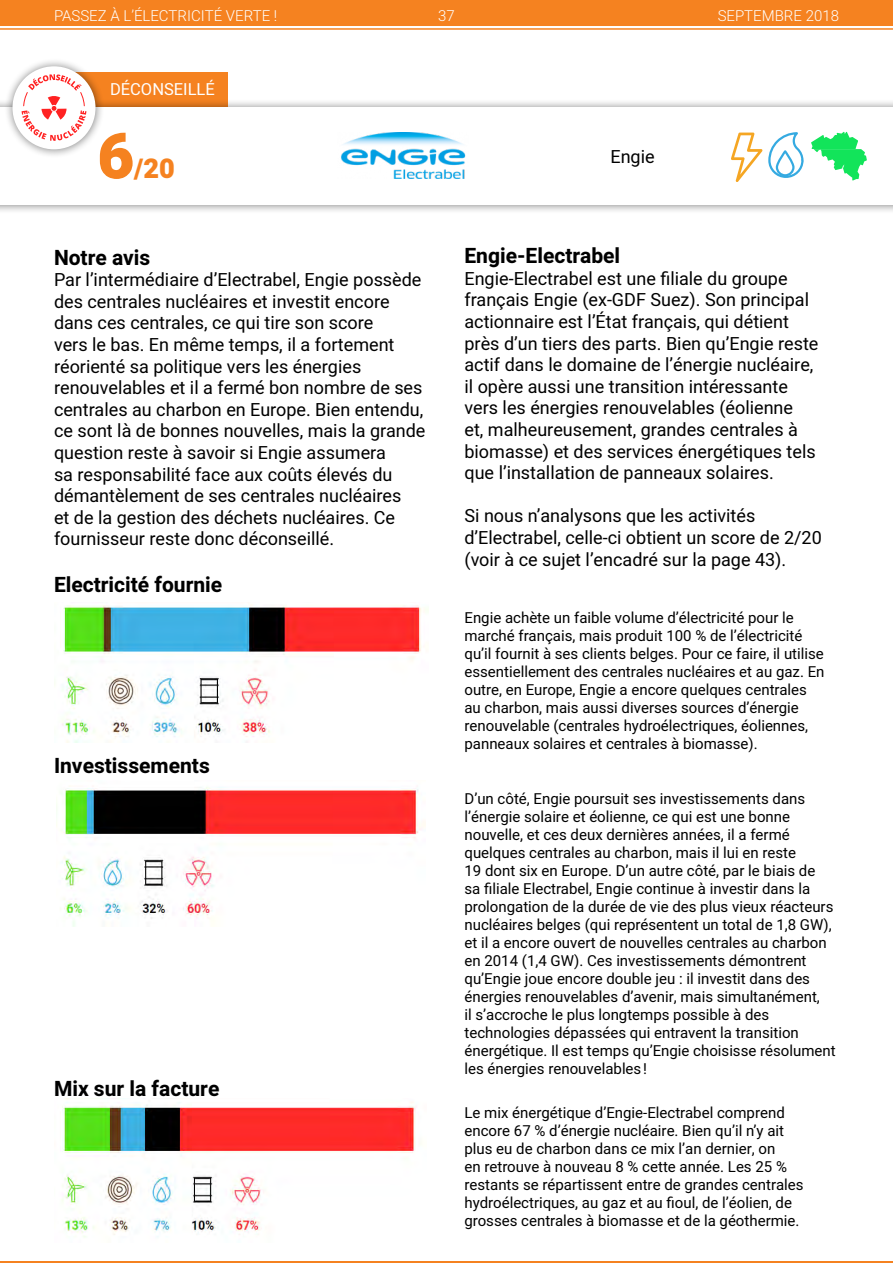
<style>
.page{position:relative;width:893px;height:1263px;background:#fff}
.page>*{position:absolute;margin:0;border:0;box-sizing:border-box;transform-origin:0 0}
.t1{font:900 63px "Heebo";color:#f58220}
.t2{font:900 27px "Heebo";color:#f58220}
.t3{font:700 21px "Heebo";color:#000}
.t4{font:18px/21.6px "Heebo";color:#000}
.t5{font:16.5px "Heebo";color:#fff}
.t6{font:15px/18px "Heebo";color:#000}
.t7{font:300 15px "Heebo";color:#fff}
</style>
<div class="page">
<div style="left:0;top:0;width:893px;height:26px;background:#f58220"></div>
<hr style="left:0;top:1261px;width:893px;height:2px;background:#f58220">
<hr style="left:0;top:28px;width:893px;height:2px;background:#f58220">
<div style="left:53px;top:72px;width:174px;height:36px;background:#f58220"></div>
<div style="left:0;top:98px;width:893px;height:116px;background:#000;opacity:.5"></div>
<div style="left:0;top:108px;width:893px;height:97px;background:#fff"></div>
<img style="left:341px;top:133px;width:125px;height:46px">
<svg style="left:731px;top:133px;width:31px;height:49px"></svg>
<img style="left:54px;top:604px;width:374px;height:138px">
<img style="left:56px;top:786px;width:370px;height:140px">
<img style="left:60px;top:1098px;width:356px;height:140px">
<svg style="left:811px;top:132px;width:56px;height:48px"></svg>
<svg style="left:768px;top:132px;width:36px;height:46px"></svg>
<div style="left:776px;top:150px;width:18px;height:26px;border:2px solid #35aae1;border-radius:8px"></div>
<div style="left:3px;top:58px;width:101px;height:100px;background:#000;opacity:.5"></div>
<div style="left:12px;top:66px;width:84px;height:83px;background:#fff;border-radius:50%"></div>
<svg style="left:22px;top:74px;width:64px;height:67px"></svg>
<p class="t7" style="left:54px;top:6px;width:225px">PASSEZ À L’ÉLECTRICITÉ VERTE !</p>
<p class="t7" style="left:438px;top:6px;width:18px">37</p>
<p class="t7" style="left:718px;top:6px;width:123px">SEPTEMBRE 2018</p>
<p class="t5" style="left:110px;top:77px;width:106px">DÉCONSEILLÉ</p>
<h1 class="t1" style="left:98px;top:112px;width:38px">6</h1>
<h2 class="t2" style="left:134px;top:150px;width:42px">/20</h2>
<h3 class="t3" style="left:54px;top:243px;width:98px">Notre avis</h3>
<p class="t4" style="left:54px;top:269px;width:373px">Par l’intermédiaire d’Electrabel, Engie possède des centrales nucléaires et investit encore dans ces centrales, ce qui tire son score<br>vers le bas. En même temps, il a fortement réorienté sa politique vers les énergies renouvelables et il a fermé bon nombre de ses centrales au charbon en Europe. Bien entendu, ce sont là de bonnes nouvelles, mais la grande question reste à savoir si Engie assumera<br>sa responsabilité face aux coûts élevés du démantèlement de ses centrales nucléaires<br>et de la gestion des déchets nucléaires. Ce fournisseur reste donc déconseillé.</p>
<h3 class="t3" style="left:54px;top:570px;width:170px">Electricité fournie</h3>
<h3 class="t3" style="left:54px;top:751px;width:157px">Investissements</h3>
<h3 class="t3" style="left:54px;top:1074px;width:167px">Mix sur la facture</h3>
<p class="t4" style="left:610px;top:145px;width:46px">Engie</p>
<h3 class="t3" style="left:464px;top:241px;width:157px">Engie-Electrabel</h3>
<p class="t4" style="left:464px;top:267px;width:355px">Engie-Electrabel est une filiale du groupe français Engie (ex-GDF Suez). Son principal actionnaire est l’État français, qui détient près d’un tiers des parts. Bien qu’Engie reste actif dans le domaine de l’énergie nucléaire, il opère aussi une transition intéressante vers les énergies renouvelables (éolienne<br>et, malheureusement, grandes centrales à biomasse) et des services énergétiques tels que l’installation de panneaux solaires.</p>
<p class="t4" style="left:464px;top:505px;width:359px">Si nous n’analysons que les activités d’Electrabel, celle-ci obtient un score de 2/20 (voir à ce sujet l’encadré sur la page 43).</p>
<p class="t6" style="left:464px;top:609px;width:362px">Engie achète un faible volume d’électricité pour le marché français, mais produit 100 % de l’électricité qu’il fournit à ses clients belges. Pour ce faire, il utilise essentiellement des centrales nucléaires et au gaz. En outre, en Europe, Engie a encore quelques centrales au charbon, mais aussi diverses sources d’énergie renouvelable (centrales hydroélectriques, éoliennes, panneaux solaires et centrales à biomasse).</p>
<p class="t6" style="left:464px;top:789px;width:373px">D’un côté, Engie poursuit ses investissements dans l’énergie solaire et éolienne, ce qui est une bonne nouvelle, et ces deux dernières années, il a fermé quelques centrales au charbon, mais il lui en reste<br>19 dont six en Europe. D’un autre côté, par le biais de<br>sa filiale Electrabel, Engie continue à investir dans la prolongation de la durée de vie des plus vieux réacteurs nucléaires belges (qui représentent un total de 1,8 GW), et il a encore ouvert de nouvelles centrales au charbon en 2014 (1,4 GW). Ces investissements démontrent qu’Engie joue encore double jeu : il investit dans des énergies renouvelables d’avenir, mais simultanément,<br>il s’accroche le plus longtemps possible à des technologies dépassées qui entravent la transition énergétique. Il est temps qu’Engie choisisse résolument les énergies renouvelables!</p>
<p class="t6" style="left:464px;top:1104px;width:340px">Le mix énergétique d’Engie-Electrabel comprend encore 67 % d’énergie nucléaire. Bien qu’il n’y ait plus eu de charbon dans ce mix l’an dernier, on<br>en retrouve à nouveau 8 % cette année. Les 25 % restants se répartissent entre de grandes centrales hydroélectriques, au gaz et au fioul, de l’éolien, de grosses centrales à biomasse et de la géothermie.</p>
</div>
